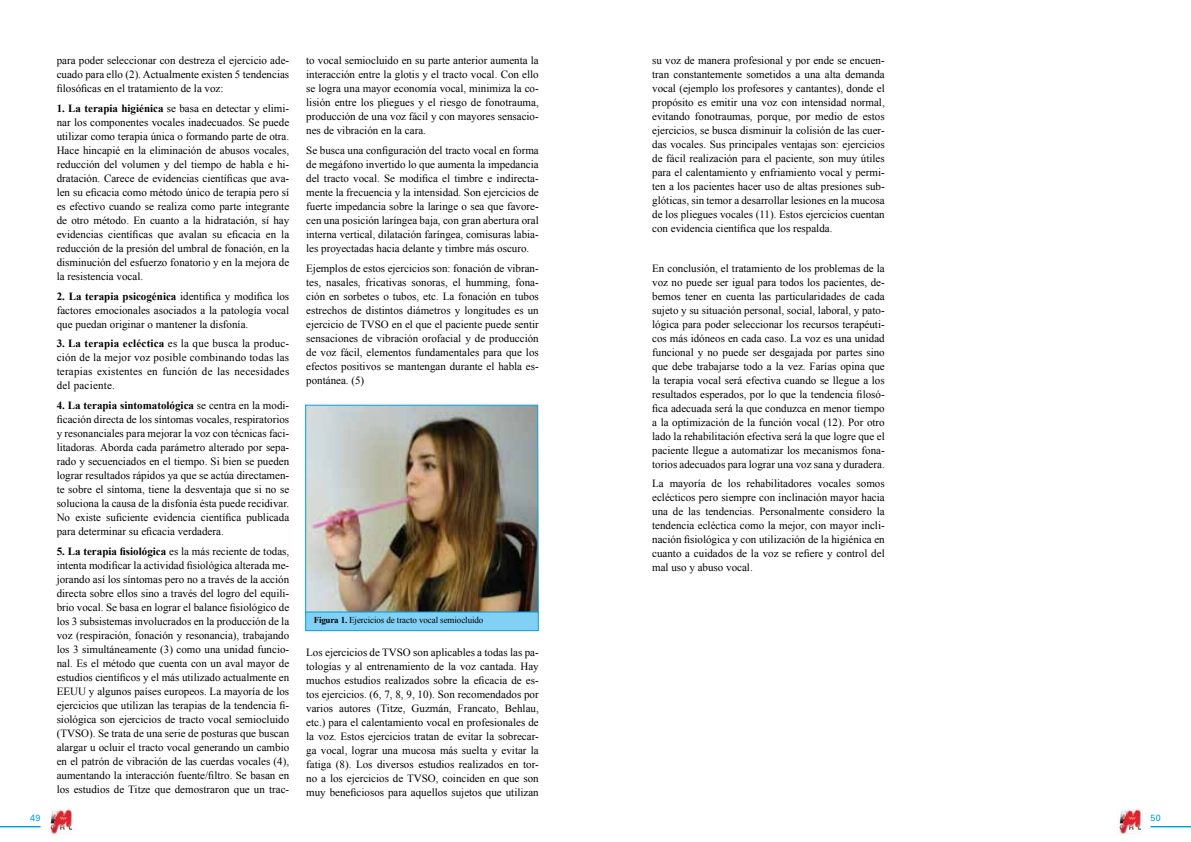
<style>
.page{position:relative;width:1191px;height:842px;background:#fff}
.page>*{position:absolute;margin:0;border:0;box-sizing:border-box;transform-origin:0 0}
.t1{font:11px/14px "Times New Roman";color:#000;text-align:justify}
.t2{font:9px "Times New Roman";letter-spacing:-.01em;color:#000}
.t3{font:9px "Univers LT Std";color:#009fe3}
.s1{font-weight:700}
</style>
<div class="page">
<hr style="left:1150px;top:826px;width:41px;height:1px;background:#009fe3">
<hr style="left:0;top:826px;width:41px;height:1px;background:#009fe3">
<img style="left:49px;top:810px;width:24px;height:24px">
<img style="left:1118px;top:810px;width:24px;height:24px">
<img style="left:305px;top:404px;width:234px;height:207px">
<div style="left:305px;top:611px;width:234px;height:20px;background:#83d0f5;border:1px solid #009fe3"></div>
<p class="t1" style="left:57px;top:53px;width:234px">para poder seleccionar con destreza el ejercicio ade&shy;cuado para ello (2). Actualmente existen 5 tendencias filosóficas en el tratamiento de la voz:</p>
<p class="t1" style="left:57px;top:101px;width:234px"><span class="s1">1. La terapia higiénica</span> se basa en detectar y elimi&shy;nar los componentes vocales inadecuados. Se puede utilizar como terapia única o formando parte de otra.<br>Hace hincapié en la eliminación de abusos vocales, reducción del volumen y del tiempo de habla e hi&shy;dratación. Carece de evidencias científicas que ava&shy;len su eficacia como método único de terapia pero sí es efectivo cuando se realiza como parte integrante de otro método. En cuanto a la hidratación, sí hay evidencias científicas que avalan su eficacia en la reducción de la presión del umbral de fonación, en la disminución del esfuerzo fonatorio y en la mejora de la resistencia vocal.</p>
<p class="t1" style="left:57px;top:289px;width:234px"><span class="s1">2. La terapia psicogénica</span> identifica y modifica los factores emocionales asociados a la patología vocal que puedan originar o mantener la disfonía.</p>
<p class="t1" style="left:57px;top:337px;width:234px"><span class="s1">3. La terapia ecléctica</span> es la que busca la produc&shy;ción de la mejor voz posible combinando todas las terapias existentes en función de las necesidades del paciente.</p>
<p class="t1" style="left:57px;top:398px;width:234px"><span class="s1">4. La terapia sintomatológica</span> se centra en la modi&shy;ficación directa de los síntomas vocales, respiratorios y resonanciales para mejorar la voz con técnicas faci&shy;litadoras. Aborda cada parámetro alterado por sepa&shy;rado y secuenciados en el tiempo. Si bien se pueden lograr resultados rápidos ya que se actúa directamen&shy;te sobre el síntoma, tiene la desventaja que si no se soluciona la causa de la disfonía ésta puede recidivar.<br>No existe suficiente evidencia científica publicada para determinar su eficacia verdadera.</p>
<p class="t1" style="left:57px;top:544px;width:234px"><span class="s1">5. La terapia fisiológica</span> es la más reciente de todas, intenta modificar la actividad fisiológica alterada me&shy;jorando así los síntomas pero no a través de la acción directa sobre ellos sino a través del logro del equili&shy;brio vocal. Se basa en lograr el balance fisiológico de los 3 subsistemas involucrados en la producción de la voz (respiración, fonación y resonancia), trabajando los 3 simultáneamente (3) como una unidad funcio&shy;nal. Es el método que cuenta con un aval mayor de estudios científicos y el más utilizado actualmente en EEUU y algunos países europeos. La mayoría de los ejercicios que utilizan las terapias de la tendencia fi&shy;siológica son ejercicios de tracto vocal semiocluido (TVSO). Se trata de una serie de posturas que buscan alargar u ocluir el tracto vocal generando un cambio en el patrón de vibración de las cuerdas vocales (4), aumentando la interacción fuente/filtro. Se basan en los estudios de Titze que demostraron que un trac-</p>
<p class="t1" style="left:306px;top:54px;width:234px">to vocal semiocluido en su parte anterior aumenta la interacción entre la glotis y el tracto vocal. Con ello se logra una mayor economía vocal, minimiza la co&shy;lisión entre los pliegues y el riesgo de fonotrauma, producción de una voz fácil y con mayores sensacio&shy;nes de vibración en la cara.</p>
<p class="t1" style="left:306px;top:143px;width:234px">Se busca una configuración del tracto vocal en forma de megáfono invertido lo que aumenta la impedancia del tracto vocal. Se modifica el timbre e indirecta&shy;mente la frecuencia y la intensidad. Son ejercicios de fuerte impedancia sobre la laringe o sea que favore&shy;cen una posición laríngea baja, con gran abertura oral interna vertical, dilatación faríngea, comisuras labia&shy;les proyectadas hacia delante y timbre más oscuro.</p>
<p class="t1" style="left:306px;top:261px;width:234px">Ejemplos de estos ejercicios son: fonación de vibran&shy;tes, nasales, fricativas sonoras, el humming, fona&shy;ción en sorbetes o tubos, etc. La fonación en tubos estrechos de distintos diámetros y longitudes es un ejercicio de TVSO en el que el paciente puede sentir sensaciones de vibración orofacial y de producción de voz fácil, elementos fundamentales para que los efectos positivos se mantengan durante el habla es&shy;pontánea. (5)</p>
<p class="t2" style="left:314px;top:614px;width:171px"><span class="s1">Figura 1.</span> Ejercicios de tracto vocal semiocluido</p>
<p class="t1" style="left:306px;top:645px;width:234px">Los ejercicios de TVSO son aplicables a todas las pa&shy;tologías y al entrenamiento de la voz cantada. Hay muchos estudios realizados sobre la eficacia de es&shy;tos ejercicios. (6, 7, 8, 9, 10). Son recomendados por varios autores (Titze, Guzmán, Francato, Behlau, etc.) para el calentamiento vocal en profesionales de la voz. Estos ejercicios tratan de evitar la sobrecar&shy;ga vocal, lograr una mucosa más suelta y evitar la fatiga (8). Los diversos estudios realizados en tor&shy;no a los ejercicios de TVSO, coinciden en que son muy beneficiosos para aquellos sujetos que utilizan</p>
<p class="t1" style="left:652px;top:53px;width:234px">su voz de manera profesional y por ende se encuen&shy;tran constantemente sometidos a una alta demanda vocal (ejemplo los profesores y cantantes), donde el propósito es emitir una voz con intensidad normal, evitando fonotraumas, porque, por medio de estos ejercicios, se busca disminuir la colisión de las cuer&shy;das vocales. Sus principales ventajas son: ejercicios de fácil realización para el paciente, son muy útiles para el calentamiento y enfriamiento vocal y permi&shy;ten a los pacientes hacer uso de altas presiones sub&shy;glóticas, sin temor a desarrollar lesiones en la mucosa de los pliegues vocales (11). Estos ejercicios cuentan con evidencia científica que los respalda.</p>
<p class="t1" style="left:652px;top:261px;width:234px">En conclusión, el tratamiento de los problemas de la voz no puede ser igual para todos los pacientes, de&shy;bemos tener en cuenta las particularidades de cada sujeto y su situación personal, social, laboral, y pato&shy;lógica para poder seleccionar los recursos terapéuti&shy;cos más idóneos en cada caso. La voz es una unidad funcional y no puede ser desgajada por partes sino que debe trabajarse todo a la vez. Farías opina que la terapia vocal será efectiva cuando se llegue a los resultados esperados, por lo que la tendencia filosó&shy;fica adecuada será la que conduzca en menor tiempo a la optimización de la función vocal (12). Por otro lado la rehabilitación efectiva será la que logre que el paciente llegue a automatizar los mecanismos fona&shy;torios adecuados para lograr una voz sana y duradera.</p>
<p class="t1" style="left:652px;top:477px;width:234px">La mayoría de los rehabilitadores vocales somos eclécticos pero siempre con inclinación mayor hacia una de las tendencias. Personalmente considero la tendencia ecléctica como la mejor, con mayor incli&shy;nación fisiológica y con utilización de la higiénica en cuanto a cuidados de la voz se refiere y control del mal uso y abuso vocal.</p>
<p class="t3" style="left:30px;top:813px;width:12px">49</p>
<p class="t3" style="left:1150px;top:813px;width:12px">50</p>
</div>
